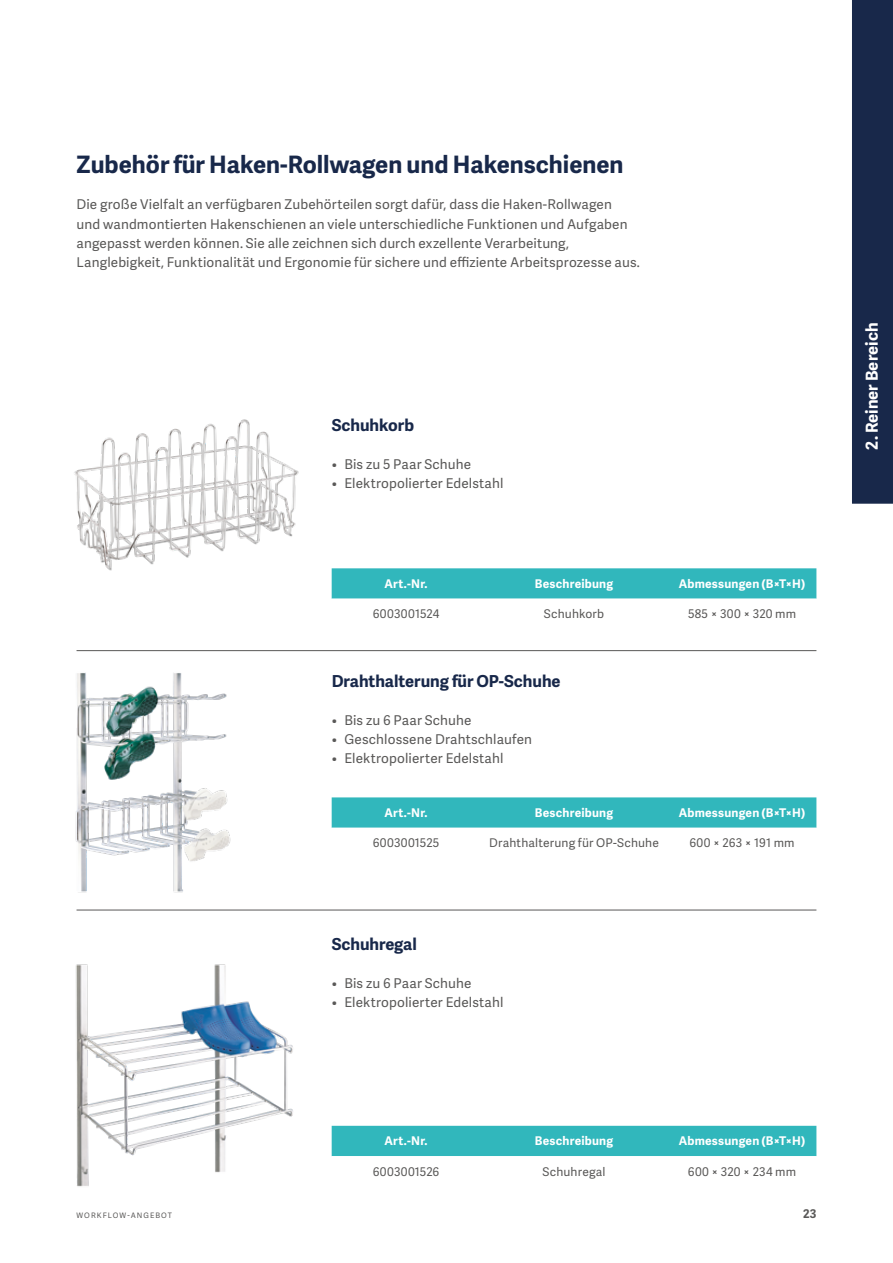
<style>
.page{position:relative;width:893px;height:1263px;background:#fff}
.page>*{position:absolute;margin:0;border:0;box-sizing:border-box;transform-origin:0 0}
.t1{font:700 24px "Adelle Sans";color:#18284a}
.t2{font:700 16.5px "Adelle Sans";color:#18284a}
.t3{font:700 16.5px "Adelle Sans";letter-spacing:.005em;color:#fff}
.t4{font:13.5px/19.2px "Adelle Sans";letter-spacing:.01em;color:#595857}
.t5{font:700 12px "Adelle Sans";letter-spacing:.015em;color:#fff}
.t6{font:12px "Adelle Sans";letter-spacing:.015em;color:#595857}
.t7{font:700 12px "Adelle Sans";color:#595857}
.t8{font:7.5px "Adelle Sans";letter-spacing:.14em;color:#595857}
</style>
<div class="page">
<div style="left:852px;top:0;width:41px;height:504px;background:#18284a"></div>
<img style="left:75px;top:672px;width:239px;height:239px">
<hr style="left:77px;top:650px;width:739px;height:1px;background:#595857">
<div style="left:348px;top:568px;width:468px;height:31px;background:#31b7bc"></div>
<img style="left:74px;top:419px;width:274px;height:233px">
<hr style="left:77px;top:910px;width:739px;height:1px;background:#595857">
<div style="left:332px;top:797px;width:484px;height:31px;background:#31b7bc"></div>
<div style="left:348px;top:1126px;width:468px;height:30px;background:#31b7bc"></div>
<img style="left:75px;top:964px;width:273px;height:223px">
<h1 class="t1" style="left:77px;top:147px;width:549px">Zubehör für Haken-Rollwagen und Hakenschienen</h1>
<p class="t4" style="left:77px;top:195px;width:565px">Die große Vielfalt an verfügbaren Zubehörteilen sorgt dafür, dass die Haken-Rollwagen<br>und wandmontierten Hakenschienen an viele unterschiedliche Funktionen und Aufgaben angepasst werden können. Sie alle zeichnen sich durch exzellente Verarbeitung, Langlebigkeit, Funktionalität und Ergonomie für sichere und effiziente Arbeitsprozesse aus.</p>
<p class="t2" style="left:332px;top:413px;width:84px">Schuhkorb</p>
<p class="t4" style="left:332px;top:454px;width:141px">• Bis zu 5 Paar Schuhe</p>
<p class="t4" style="left:332px;top:473px;width:173px">• Elektropolierter Edelstahl</p>
<p class="t5" style="left:385px;top:575px;width:45px">Art.-Nr.</p>
<p class="t5" style="left:535px;top:575px;width:80px">Beschreibung</p>
<p class="t5" style="left:679px;top:575px;width:128px">Abmessungen (B×T×H)</p>
<p class="t6" style="left:373px;top:605px;width:68px">6003001524</p>
<p class="t6" style="left:544px;top:605px;width:62px">Schuhkorb</p>
<p class="t6" style="left:688px;top:605px;width:110px">585 × 300 × 320 mm</p>
<p class="t2" style="left:332px;top:669px;width:230px">Drahthalterung für OP-Schuhe</p>
<p class="t4" style="left:332px;top:710px;width:141px">• Bis zu 6 Paar Schuhe</p>
<p class="t4" style="left:332px;top:729px;width:202px">• Geschlossene Drahtschlaufen</p>
<p class="t4" style="left:332px;top:748px;width:173px">• Elektropolierter Edelstahl</p>
<p class="t5" style="left:385px;top:804px;width:45px">Art.-Nr.</p>
<p class="t5" style="left:535px;top:804px;width:80px">Beschreibung</p>
<p class="t5" style="left:679px;top:804px;width:128px">Abmessungen (B×T×H)</p>
<p class="t6" style="left:373px;top:835px;width:68px">6003001525</p>
<p class="t6" style="left:489px;top:835px;width:171px">Drahthalterung für OP-Schuhe</p>
<p class="t6" style="left:689px;top:835px;width:107px">600 × 263 × 191 mm</p>
<p class="t2" style="left:332px;top:932px;width:87px">Schuhregal</p>
<p class="t4" style="left:332px;top:973px;width:141px">• Bis zu 6 Paar Schuhe</p>
<p class="t4" style="left:332px;top:992px;width:173px">• Elektropolierter Edelstahl</p>
<p class="t3" style="left:860px;top:450px;width:129px;rotate:-90deg">2. Reiner Bereich</p>
<p class="t8" style="left:77px;top:1210px;width:97px">WORKFLOW-ANGEBOT</p>
<p class="t5" style="left:385px;top:1132px;width:45px">Art.-Nr.</p>
<p class="t5" style="left:535px;top:1132px;width:80px">Beschreibung</p>
<p class="t5" style="left:679px;top:1132px;width:128px">Abmessungen (B×T×H)</p>
<p class="t6" style="left:373px;top:1163px;width:68px">6003001526</p>
<p class="t6" style="left:542px;top:1163px;width:65px">Schuhregal</p>
<p class="t6" style="left:688px;top:1163px;width:110px">600 × 320 × 234 mm</p>
<p class="t7" style="left:803px;top:1205px;width:15px">23</p>
</div>
